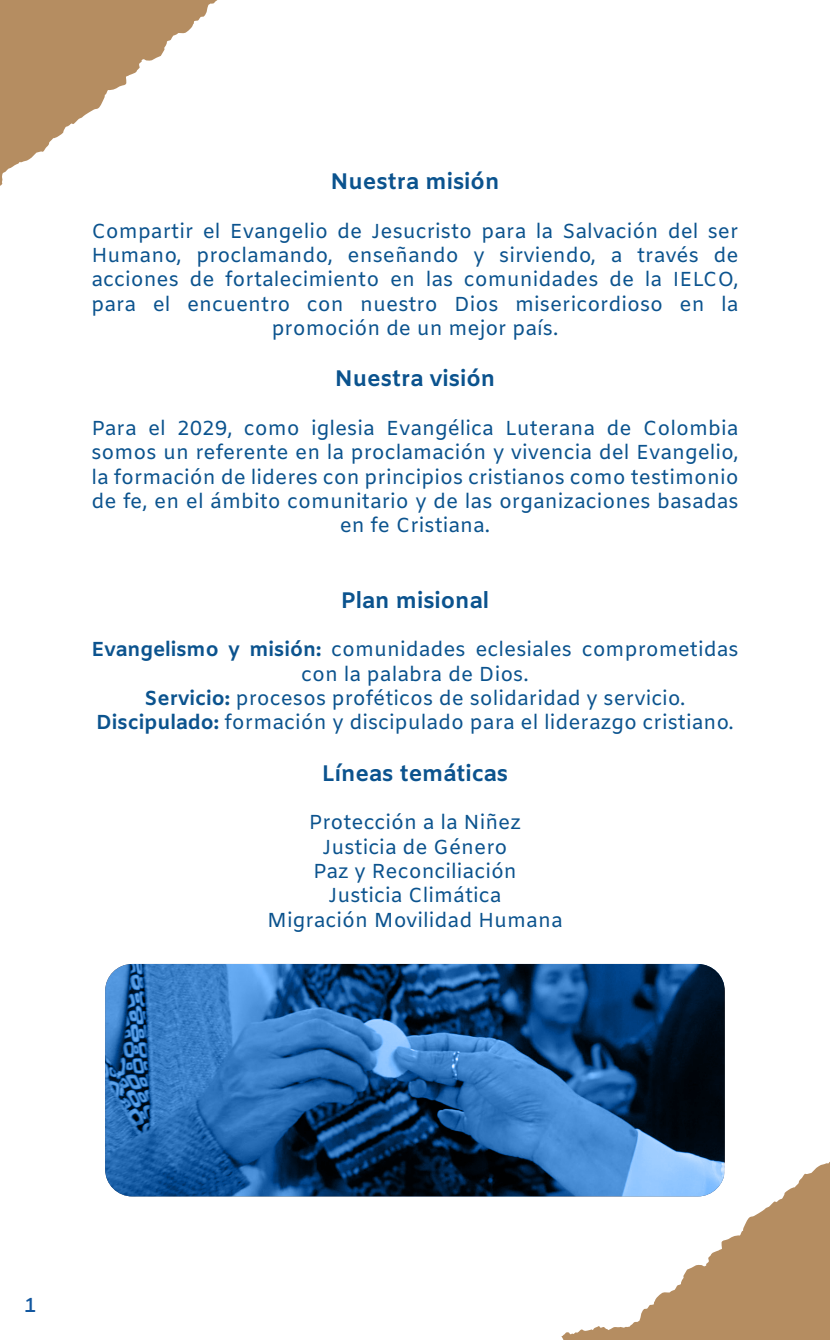
<style>
.page{position:relative;width:830px;height:1340px;background:#fff}
.page>*{position:absolute;margin:0;border:0;box-sizing:border-box;transform-origin:0 0}
.t1{font:700 22.5px "Amiko";color:#0b538e}
.t2{font:20.25px/24.3px "Amiko";color:#0b538e;text-align:center}
.t3{font:600 20.25px "Amiko";color:#12579f}
.s1{font-weight:700}
</style>
<div class="page">
<svg style="left:563px;top:1112px;width:266px;height:227px"></svg>
<svg style="left:0;top:0;width:218px;height:186px"></svg>
<svg style="left:105px;top:964px;width:618px;height:232px"></svg>
<p class="t1" style="left:330px;top:168px;width:170px">Nuestra misión</p>
<p class="t2" style="left:91px;top:220px;width:648px">Compartir el Evangelio de Jesucristo para la Salvación del ser Humano, proclamando, enseñando y sirviendo, a través de acciones de fortalecimiento en las comunidades de la IELCO, para el encuentro con nuestro Dios misericordioso en la promoción de un mejor país.</p>
<p class="t1" style="left:334px;top:365px;width:162px">Nuestra visión</p>
<p class="t2" style="left:91px;top:417px;width:648px">Para el 2029, como iglesia Evangélica Luterana de Colombia somos un referente en la proclamación y vivencia del Evangelio, la formación de lideres con principios cristianos como testimonio de fe, en el ámbito comunitario y de las organizaciones basadas en fe Cristiana.</p>
<p class="t1" style="left:341px;top:587px;width:150px">Plan misional</p>
<p class="t2" style="left:91px;top:639px;width:648px"><span class="s1">Evangelismo y misión:</span> comunidades eclesiales comprometidas con la palabra de Dios.<br><span class="s1">Servicio:</span> procesos proféticos de solidaridad y servicio.<br><span class="s1">Discipulado:</span> formación y discipulado para el liderazgo cristiano.</p>
<p class="t1" style="left:321px;top:759px;width:188px">Líneas temáticas</p>
<p class="t2" style="left:267px;top:812px;width:297px">Protección a la Niñez<br>Justicia de Género<br>Paz y Reconciliación<br>Justicia Climática<br>Migración Movilidad Humana</p>
<p class="t3" style="left:24px;top:1293px;width:14px">1</p>
</div>
